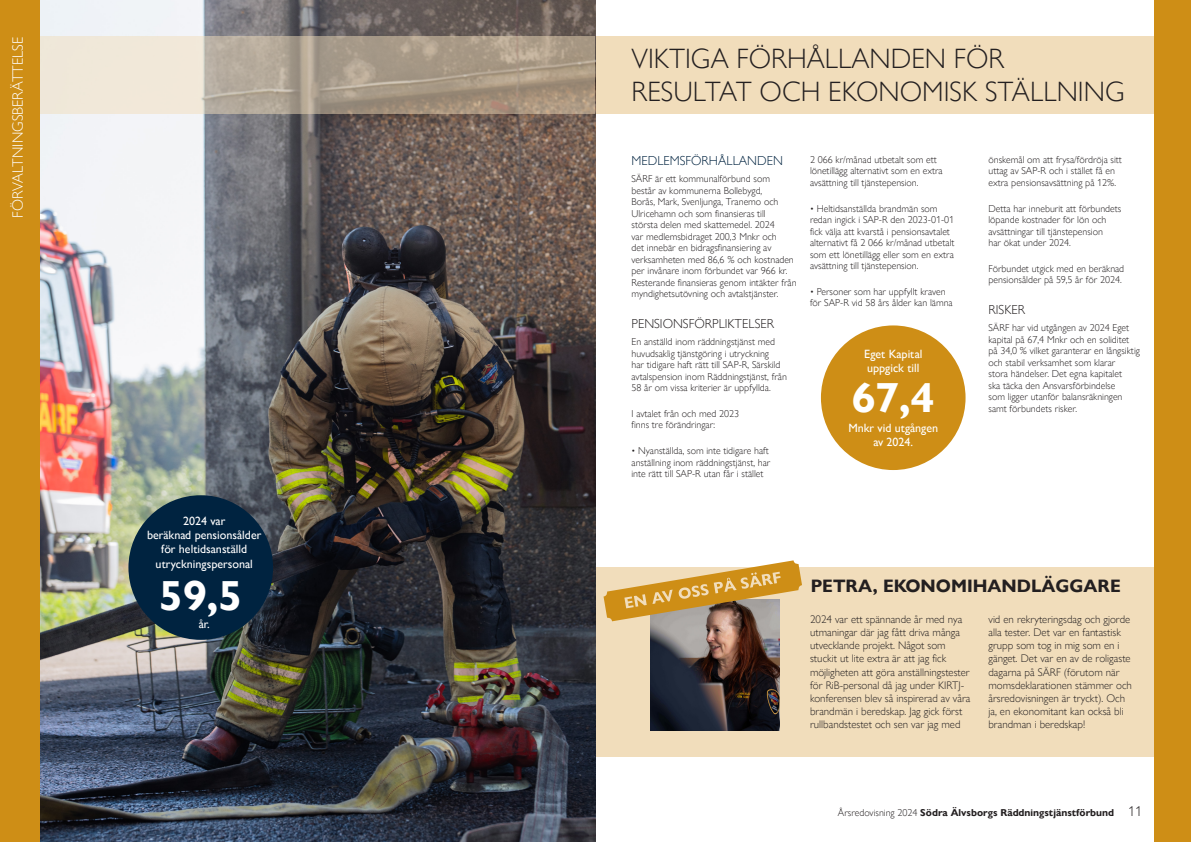
<style>
.page{position:relative;width:1191px;height:842px;background:#fff}
.page>*{position:absolute;margin:0;border:0;box-sizing:border-box;transform-origin:0 0}
.Vit_bildrubrik{font:700 42px "Gill Sans Nova";color:#fff}
.Vit_sidrubrik{font:300 28px/33.6px "Gill Sans Nova";color:#231f20}
.Mellanrubrik_1_fet{font:700 18px "Gill Sans Nova";color:#231f20}
.Kaptielrubrik{font:300 15px "Gill Sans Nova";color:#fff}
.Mellanrubrik_2_avstånd{font:300 13px "Gill Sans Nova";color:#231f20}
.Mellanrubrik_2_dubbelrad{font:300 13px "Gill Sans Nova";color:#002340}
.Bildtext_vit{font:12px/14.4px "Gill Sans Nova";color:#fff;text-align:center}
.Ingress_vit{font:300 11px/13.2px "Gill Sans Nova";color:#231f20}
.Brödtext_3-spalt{font:300 10px/11.5px "Gill Sans Nova";color:#231f20}
.Brödtext_2-spalt{font:700 10px "Gill Sans Nova";color:#231f20}
.s1{font-weight:300}
.s2{font-weight:300;font-size:14px}
</style>
<div class="page">
<div style="left:595px;top:36px;width:596px;height:77px;background:#f1ddbb"></div>
<img style="left:39px;top:0;width:556px;height:842px">
<div style="left:821px;top:325px;width:144px;height:145px;background:#ce8e16;border-radius:50%"></div>
<div style="left:596px;top:567px;width:595px;height:190px;background:#f1ddbb"></div>
<img style="left:650px;top:621px;width:129px;height:109px">
<svg style="left:603px;top:560px;width:199px;height:61px"></svg>
<div style="left:128px;top:495px;width:145px;height:145px;background:#002340;border-radius:50%"></div>
<svg style="left:39px;top:36px;width:556px;height:77px;background:#c0b3a1"></svg>
<div style="left:1154px;top:0;width:37px;height:842px;background:#ce8e16"></div>
<div style="left:0;top:0;width:39px;height:842px;background:#ce8e16"></div>
<h2 class="Kaptielrubrik" style="left:9px;top:218px;width:182px;rotate:-90deg">FÖRVALTNINGSBERÄTTELSE</h2>
<p class="Bildtext_vit" style="left:147px;top:513px;width:116px">2024 var<br>beräknad pensionsålder</p>
<p class="Bildtext_vit" style="left:156px;top:542px;width:99px">för heltidsanställd utryckningspersonal</p>
<p class="Vit_bildrubrik" style="left:159px;top:570px;width:84px">59,5</p>
<p class="Bildtext_vit" style="left:199px;top:617px;width:13px">år.</p>
<h3 class="Vit_sidrubrik" style="left:631px;top:42px;width:495px">VIKTIGA FÖRHÅLLANDEN FÖR<br>RESULTAT OCH EKONOMISK STÄLLNING</h3>
<h4 class="Mellanrubrik_2_dubbelrad" style="left:631px;top:153px;width:153px">MEDLEMSFÖRHÅLLANDEN</h4>
<p class="Brödtext_3-spalt" style="left:631px;top:173px;width:167px">SÄRF är ett kommunalförbund som består av kommunerna Bollebygd,<br>Borås, Mark, Svenljunga, Tranemo och Ulricehamn och som finansieras till<br>största delen med skattemedel. 2024<br>var medlemsbidraget 200,3 Mnkr och<br>det innebär en bidragsfinansiering av verksamheten med 86,6 % och kostnaden per invånare inom förbundet var 966 kr.<br>Resterande finansieras genom intäkter från myndighetsutövning och avtalstjänster.</p>
<h4 class="Mellanrubrik_2_avstånd" style="left:631px;top:316px;width:144px">PENSIONSFÖRPLIKTELSER</h4>
<p class="Brödtext_3-spalt" style="left:631px;top:336px;width:157px">En anställd inom räddningstjänst med huvudsaklig tjänstgöring i utryckning<br>har tidigare haft rätt till SAP-R, Särskild avtalspension inom Räddningstjänst, från 58 år om vissa kriterier är uppfyllda.</p>
<p class="Brödtext_3-spalt" style="left:631px;top:408px;width:109px">I avtalet från och med 2023 finns tre förändringar:</p>
<p class="Brödtext_3-spalt" style="left:631px;top:445px;width:140px">• Nyanställda, som inte tidigare haft anställning inom räddningstjänst, har inte rätt till SAP-R utan får i stället</p>
<p class="Brödtext_3-spalt" style="left:810px;top:154px;width:134px">2 066 kr/månad utbetalt som ett lönetillägg alternativt som en extra avsättning till tjänstepension.</p>
<p class="Brödtext_3-spalt" style="left:810px;top:203px;width:146px">• Heltidsanställda brandmän som redan ingick i SAP-R den 2023-01-01 fick välja att kvarstå i pensionsavtalet alternativt få 2 066 kr/månad utbetalt som ett lönetillägg eller som en extra avsättning till tjänstepension.</p>
<p class="Brödtext_3-spalt" style="left:810px;top:286px;width:144px">• Personer som har uppfyllt kraven för SAP-R vid 58 års ålder kan lämna</p>
<p class="Bildtext_vit" style="left:864px;top:346px;width:60px">Eget Kapital</p>
<p class="Bildtext_vit" style="left:867px;top:361px;width:54px">uppgick till</p>
<p class="Vit_bildrubrik" style="left:851px;top:372px;width:84px">67,4</p>
<p class="Bildtext_vit" style="left:848px;top:420px;width:91px">Mnkr vid utgången av 2024.</p>
<p class="Brödtext_3-spalt" style="left:988px;top:154px;width:135px">önskemål om att frysa/fördröja sitt uttag av SAP-R och i stället få en extra pensionsavsättning på 12%.</p>
<p class="Brödtext_3-spalt" style="left:988px;top:203px;width:134px">Detta har inneburit att förbundets löpande kostnader för lön och avsättningar till tjänstepension<br>har ökat under 2024.</p>
<p class="Brödtext_3-spalt" style="left:988px;top:263px;width:137px">Förbundet utgick med en beräknad pensionsålder på 59,5 år för 2024.</p>
<h4 class="Mellanrubrik_2_avstånd" style="left:988px;top:302px;width:38px">RISKER</h4>
<p class="Brödtext_3-spalt" style="left:988px;top:322px;width:153px">SÄRF har vid utgången av 2024 Eget kapital på 67,4 Mnkr och en soliditet på 34,0 % vilket garanterar en långsiktig och stabil verksamhet som klarar<br>stora händelser. Det egna kapitalet<br>ska täcka den Ansvarsförbindelse<br>som ligger utanför balansräkningen samt förbundets risker.</p>
<h3 class="Mellanrubrik_1_fet" style="left:810px;top:575px;width:312px">PETRA, EKONOMIHANDLÄGGARE</h3>
<p class="Ingress_vit" style="left:810px;top:612px;width:162px">2024 var ett spännande år med nya utmaningar där jag fått driva många utvecklande projekt. Något som stuckit ut lite extra är att jag fick möjligheten att göra anställningstester för RiB-personal då jag under KIRTJ&shy;konferensen blev så inspirerad av våra brandmän i beredskap. Jag gick först rullbandstestet och sen var jag med</p>
<p class="Ingress_vit" style="left:988px;top:612px;width:145px">vid en rekryteringsdag och gjorde alla tester. Det var en fantastisk grupp som tog in mig som en i gänget. Det var en av de roligaste dagarna på SÄRF (förutom när momsdeklarationen stämmer och årsredovisningen är tryckt). Och ja, en ekonomitant kan också bli brandman i beredskap!</p>
<p class="Brödtext_2-spalt" style="left:838px;top:806px;width:306px"><span class="s1">Årsredovisning 2024</span> Södra Älvsborgs Räddningstjänstförbund <span class="s2">11</span></p>
</div>
